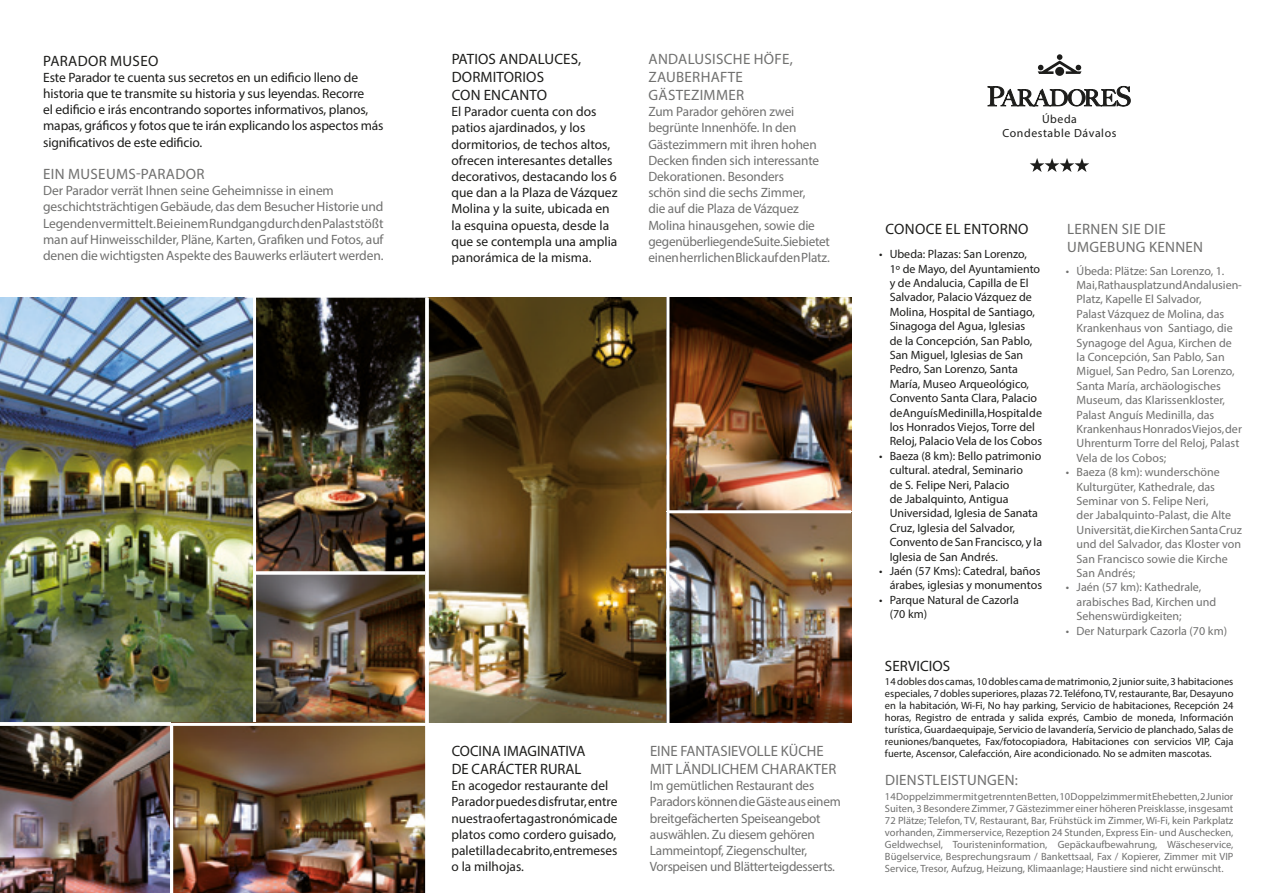
<style>
.page{position:relative;width:1268px;height:893px;background:#fff}
.page>*{position:absolute;margin:0;border:0;box-sizing:border-box;transform-origin:0 0}
.t1{font:15px/18px "Myriad Pro";letter-spacing:.01em;color:#1d1d1b}
.t2{font:15px/18px "Myriad Pro";letter-spacing:.02em;color:#70706f}
.t3{font:15px/18px "Myriad Pro";color:#70706f}
.t4{font:13.5px/16.2px "Myriad Pro";letter-spacing:-.01em;color:#70706f}
.t5{font:13.5px/16.2px "Myriad Pro";letter-spacing:-.005em;color:#1d1d1b}
.t6{font:12px/14.4px "Myriad Pro";color:#70706f}
.t7{font:12px/14.4px "Myriad Pro";color:#1d1d1b}
.t8{font:11.85px/14.1px "Myriad Pro";letter-spacing:.05em;color:#1d1d1b;text-align:center}
.t9{font:10.5px/12px "Myriad Pro";color:#1d1d1b;text-align:justify}
.t10{font:10.5px/12px "Myriad Pro";color:#70706f;text-align:justify}
</style>
<div class="page">
<img style="left:256px;top:298px;width:169px;height:273px">
<img style="left:0;top:298px;width:253px;height:425px">
<img style="left:256px;top:574px;width:169px;height:149px">
<img style="left:0;top:726px;width:170px;height:167px">
<img style="left:173px;top:726px;width:252px;height:167px">
<img style="left:428px;top:298px;width:238px;height:425px">
<img style="left:669px;top:513px;width:181px;height:210px">
<img style="left:669px;top:298px;width:181px;height:212px">
<svg style="left:987px;top:86px;width:143px;height:20px"></svg>
<svg style="left:1037px;top:54px;width:44px;height:20px"></svg>
<svg style="left:1054px;top:67px;width:9px;height:9px"></svg>
<svg style="left:1030px;top:158px;width:58px;height:14px"></svg>
<p class="t1" style="left:43px;top:51px;width:116px">PARADOR MUSEO</p>
<p class="t5" style="left:43px;top:69px;width:342px">Este Parador te cuenta sus secretos en un edificio lleno de historia que te transmite su historia y sus leyendas. Recorre<br>el edificio e irás encontrando soportes informativos, planos, mapas, gráficos y fotos que te irán explicando los aspectos más significativos de este edificio.</p>
<p class="t2" style="left:43px;top:165px;width:163px">EIN MUSEUMS-PARADOR</p>
<p class="t4" style="left:43px;top:182px;width:342px">Der Parador verrät Ihnen seine Geheimnisse in einem geschichtsträchtigen Gebäude, das dem Besucher Historie und Legenden vermittelt. Bei einem Rundgang durch den Palast stößt man auf Hinweisschilder, Pläne, Karten, Grafiken und Fotos, auf denen die wichtigsten Aspekte des Bauwerks erläutert werden.</p>
<p class="t1" style="left:451px;top:50px;width:131px">PATIOS ANDALUCES,<br>DORMITORIOS<br>CON ENCANTO</p>
<p class="t5" style="left:451px;top:103px;width:167px">El Parador cuenta con dos patios ajardinados, y los dormitorios, de techos altos, ofrecen interesantes detalles decorativos, destacando los 6 que dan a la Plaza de Vázquez<br>Molina y la suite, ubicada en la esquina opuesta, desde la que se contempla una amplia panorámica de la misma.</p>
<p class="t2" style="left:648px;top:50px;width:146px">ANDALUSISCHE HÖFE,<br>ZAUBERHAFTE<br>GÄSTEZIMMER</p>
<p class="t4" style="left:648px;top:103px;width:183px">Zum Parador gehören zwei begrünte Innenhöfe. In den<br>Gästezimmern mit ihren hohen<br>Decken finden sich interessante<br>Dekorationen. Besonders<br>schön sind die sechs Zimmer,<br>die auf die Plaza de Vázquez<br>Molina hinausgehen, sowie die gegenüberliegende Suite. Sie bietet einen herrlichen Blick auf den Platz.</p>
<p class="t1" style="left:451px;top:742px;width:135px">COCINA IMAGINATIVA<br>DE CARÁCTER RURAL</p>
<p class="t5" style="left:451px;top:777px;width:167px">En acogedor restaurante del<br>Parador puedes disfrutar, entre nuestra oferta gastronómica de platos como cordero guisado, paletilla de cabrito, entremeses o la milhojas.</p>
<p class="t3" style="left:650px;top:742px;width:188px">EINE FANTASIEVOLLE KÜCHE<br>MIT LÄNDLICHEM CHARAKTER</p>
<p class="t4" style="left:649px;top:777px;width:192px">Im gemütlichen Restaurant des Paradors können die Gäste aus einem breitgefächerten Speiseangebot auswählen. Zu diesem gehören Lammeintopf, Ziegenschulter, Vorspeisen und Blätterteigdesserts.</p>
<p class="t8" style="left:1002px;top:112px;width:115px">Úbeda<br>Condestable Dávalos</p>
<p class="t1" style="left:885px;top:220px;width:144px">CONOCE EL ENTORNO</p>
<p class="t7" style="left:889px;top:247px;width:154px;text-indent:-11px">• Ubeda: Plazas: San Lorenzo,<br>1º de Mayo, del Ayuntamiento y de Andalucia, Capilla de El<br>Salvador, Palacio Vázquez de<br>Molina, Hospital de Santiago,<br>Sinagoga del Agua, Iglesias<br>de la Concepción, San Pablo,<br>San Miguel, Iglesias de San<br>Pedro, San Lorenzo, Santa<br>María, Museo Arqueológico,<br>Convento Santa Clara, Palacio de Anguís Medinilla, Hospital de los Honrados Viejos, Torre del<br>Reloj, Palacio Vela de los Cobos</p>
<p class="t7" style="left:889px;top:448px;width:154px;text-indent:-11px">• Baeza (8 km): Bello patrimonio cultural. atedral, Seminario<br>de S. Felipe Neri, Palacio<br>de Jabalquinto, Antigua<br>Universidad, Iglesia de Sanata<br>Cruz, Iglesia del Salvador,<br>Convento de San Francisco, y la<br>Iglesia de San Andrés.</p>
<p class="t7" style="left:878px;top:563px;width:164px;text-align:right">• Jaén (57 Kms): Catedral, baños árabes, iglesias y monumentos</p>
<p class="t7" style="left:889px;top:592px;width:131px;text-indent:-11px">• Parque Natural de Cazorla (70 km)</p>
<p class="t2" style="left:1066px;top:220px;width:137px">LERNEN SIE DIE<br>UMGEBUNG KENNEN</p>
<p class="t6" style="left:1076px;top:263px;width:167px;text-indent:-11px">• Úbeda: Plätze: San Lorenzo, 1.<br>Mai, Rathausplatz und Andalusien-<br>Platz, Kapelle El Salvador,<br>Palast Vázquez de Molina, das<br>Krankenhaus von Santiago, die<br>Synagoge del Agua, Kirchen de la Concepción, San Pablo, San<br>Miguel, San Pedro, San Lorenzo,<br>Santa María, archäologisches<br>Museum, das Klarissenkloster,<br>Palast Anguís Medinilla, das<br>Krankenhaus Honrados Viejos, der<br>Uhrenturm Torre del Reloj, Palast<br>Vela de los Cobos;</p>
<p class="t6" style="left:1076px;top:465px;width:167px;text-indent:-11px">• Baeza (8 km): wunderschöne<br>Kulturgüter, Kathedrale, das<br>Seminar von S. Felipe Neri,<br>der Jabalquinto-Palast, die Alte<br>Universität, die Kirchen Santa Cruz und del Salvador, das Kloster von<br>San Francisco sowie die Kirche<br>San Andrés;</p>
<p class="t6" style="left:1076px;top:580px;width:141px;text-indent:-11px">• Jaén (57 km): Kathedrale, arabisches Bad, Kirchen und<br>Sehenswürdigkeiten;</p>
<p class="t6" style="left:1065px;top:623px;width:163px">• Der Naturpark Cazorla (70 km)</p>
<p class="t1" style="left:884px;top:656px;width:67px">SERVICIOS</p>
<p class="t9" style="left:884px;top:675px;width:350px">14 dobles dos camas, 10 dobles cama de matrimonio, 2 junior suite, 3 habitaciones especiales, 7 dobles superiores, plazas 72. Teléfono, TV, restaurante, Bar, Desayuno en la habitación, Wi-Fi, No hay parking, Servicio de habitaciones, Recepción 24 horas, Registro de entrada y salida exprés, Cambio de moneda, Información turística, Guardaequipaje, Servicio de lavandería, Servicio de planchado, Salas de reuniones/banquetes, Fax/fotocopiadora, Habitaciones con servicios VIP, Caja fuerte, Ascensor, Calefacción, Aire acondicionado. No se admiten mascotas.</p>
<p class="t2" style="left:884px;top:771px;width:134px">DIENSTLEISTUNGEN:</p>
<p class="t10" style="left:884px;top:790px;width:350px">14 Doppelzimmer mit getrennten Betten, 10 Doppelzimmer mit Ehebetten, 2 Junior Suiten, 3 Besondere Zimmer, 7 Gästezimmer einer höheren Preisklasse, insgesamt 72 Plätze; Telefon, TV, Restaurant, Bar, Frühstück im Zimmer, Wi-Fi, kein Parkplatz vorhanden, Zimmerservice, Rezeption 24 Stunden, Express Ein- und Auschecken, Geldwechsel, Touristeninformation, Gepäckaufbewahrung, Wäscheservice, Bügelservice, Besprechungsraum / Bankettsaal, Fax / Kopierer, Zimmer mit VIP Service, Tresor, Aufzug, Heizung, Klimaanlage; Haustiere sind nicht erwünscht.</p>
</div>
